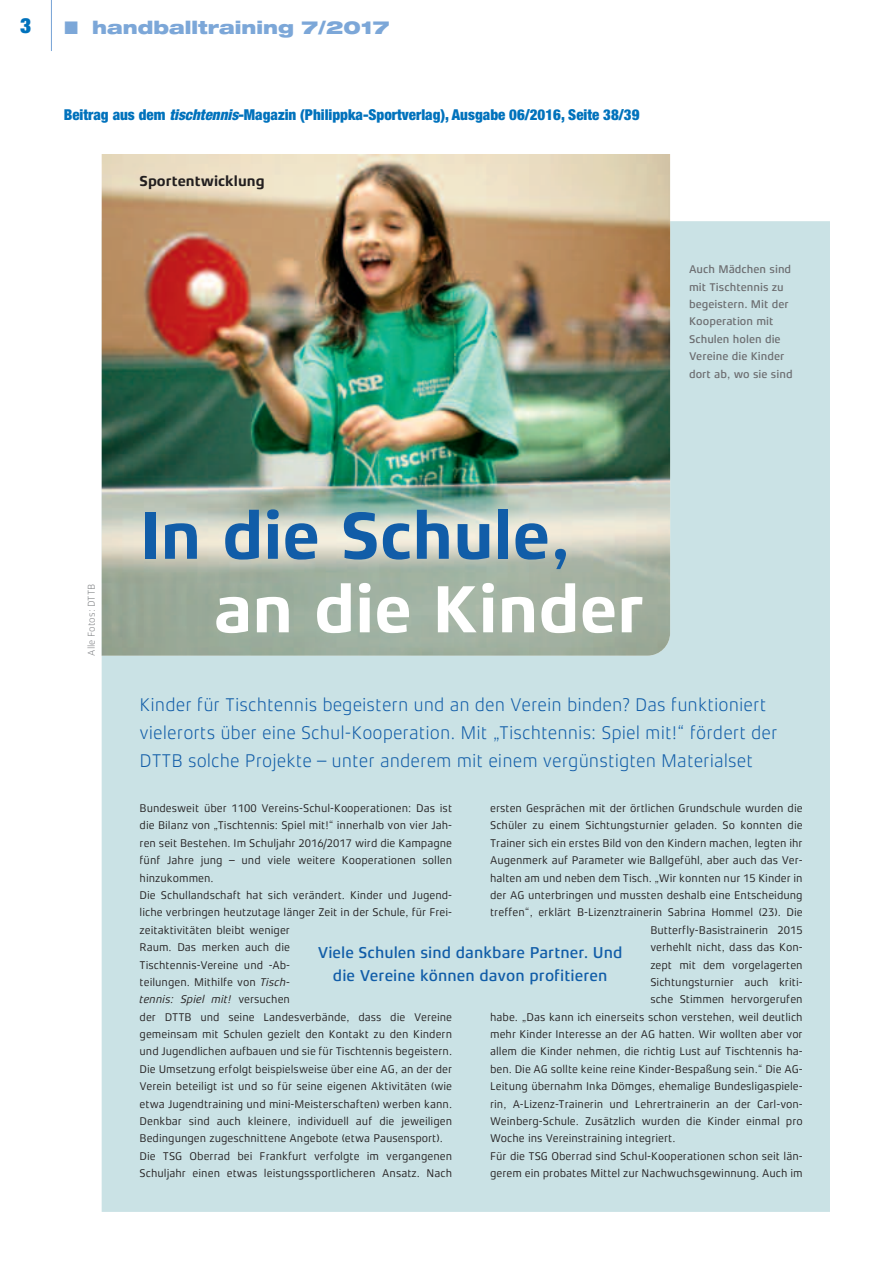
<style>
.page{position:relative;width:893px;height:1263px;background:#fff}
.page>*{position:absolute;margin:0;border:0;box-sizing:border-box;transform-origin:0 0}
.t1{font:700 67.8px "Xenois Sans Pro";color:#115da8}
.t2{font:700 67.8px "Xenois Sans Pro";color:#fff}
.t3{font:900 expanded 21px "Helvetica Neue";color:#0072bc}
.t4{font:300 18.75px/28px "Xenois Sans Pro";color:#115da8}
.t5{font:900 expanded 18px "Helvetica Neue";color:#7ca7d8}
.t6{font:500 16.05px/22.8px "Xenois Sans Pro";color:#115da8;text-align:center}
.t7{font:900 condensed 15px "Helvetica Neue";color:#0072bc}
.t8{font:700 14.7px "Xenois Sans Pro";color:#231f20}
.t9{font:11.4px/17.4px "Xenois Sans Pro";color:#231f20}
.t10{font:500 11.4px/17.4px "Xenois Sans Pro";color:#6c6d70}
.t11{font:300 10.05px "Xenois Sans Pro";color:#808285}
.s1{font-style:italic}
</style>
<div class="page">
<hr style="left:51px;top:0;width:1px;height:51px;background:#7ca7d8">
<div style="left:102px;top:221px;width:727px;height:991px;background:#cae2e5"></div>
<img style="left:102px;top:155px;width:568px;height:501px">
<h2 class="t3" style="left:20px;top:18px;width:12px">3</h2>
<h3 class="t5" style="left:92px;top:21px;width:299px">handballtraining 7/2017</h3>
<h3 class="t7" style="left:64px;top:109px;width:577px">Beitrag aus dem <span class="s1">tischtennis</span>-Magazin (Philippka-Sportverlag), Ausgabe 06/2016, Seite 38/39</h3>
<p class="t8" style="left:140px;top:175px;width:127px">Sportentwicklung</p>
<p class="t10" style="left:689px;top:262px;width:105px">Auch Mädchen sind mit Tischtennis zu begeistern. Mit der<br>Kooperation mit<br>Schulen holen die<br>Vereine die Kinder dort ab, wo sie sind</p>
<p class="t11" style="left:87px;top:656px;width:73px;rotate:-90deg">Alle Fotos: DTTB</p>
<h1 class="t1" style="left:140px;top:510px;width:433px">In die Schule,</h1>
<h1 class="t2" style="left:214px;top:583px;width:433px">an die Kinder</h1>
<p class="t4" style="left:140px;top:692px;width:640px">Kinder für Tischtennis begeistern und an den Verein binden? Das funktioniert vielerorts über eine Schul-Kooperation. Mit „Tischtennis: Spiel mit!“ fördert der<br>DTTB solche Projekte – unter anderem mit einem vergünstigten Materialset</p>
<p class="t9" style="left:140px;top:801px;width:314px">Bundesweit über 1100 Vereins-Schul-Kooperationen: Das ist die Bilanz von „Tischtennis: Spiel mit!“ innerhalb von vier Jah&shy;ren seit Bestehen. Im Schuljahr 2016/2017 wird die Kampagne fünf Jahre jung – und viele weitere Kooperationen sollen hinzukommen.<br>Die Schullandschaft hat sich verändert. Kinder und Jugend - liche verbringen heutzutage länger Zeit in der Schule, für Frei&shy;zeitaktivitäten bleibt weniger<br>Raum. Das merken auch die<br>Tischtennis-Vereine und -Ab-<br>teilungen. Mithilfe von <span class="s1">Tisch-<br>tennis: Spiel mit!</span> versuchen<br>der DTTB und seine Landesverbände, dass die Vereine gemeinsam mit Schulen gezielt den Kontakt zu den Kindern und Jugendlichen aufbauen und sie für Tischtennis begeistern.<br>Die Umsetzung erfolgt beispielsweise über eine AG, an der der Verein beteiligt ist und so für seine eigenen Aktivitäten (wie etwa Jugendtraining und mini-Meisterschaften) werben kann.<br>Denkbar sind auch kleinere, individuell auf die jeweiligen Bedingungen zugeschnittene Angebote (etwa Pausensport).<br>Die TSG Oberrad bei Frankfurt verfolgte im vergangenen Schuljahr einen etwas leistungssportlicheren Ansatz. Nach</p>
<p class="t9" style="left:490px;top:801px;width:314px">ersten Gesprächen mit der örtlichen Grundschule wurden die</p>
<p class="t9" style="left:490px;top:818px;width:314px">Schüler zu einem Sichtungsturnier geladen. So konnten die</p>
<p class="t9" style="left:490px;top:835px;width:314px">Trainer sich ein erstes Bild von den Kindern machen, legten ihr</p>
<p class="t9" style="left:490px;top:853px;width:314px">Augenmerk auf Parameter wie Ballgefühl, aber auch das Ver-</p>
<p class="t9" style="left:490px;top:870px;width:314px">halten am und neben dem Tisch. „Wir konnten nur 15 Kinder in</p>
<p class="t9" style="left:490px;top:888px;width:314px">der AG unterbringen und mussten deshalb eine Entscheidung</p>
<p class="t9" style="left:490px;top:905px;width:314px">treffen“, erklärt B-Lizenztrainerin Sabrina Hommel (23). Die</p>
<p class="t9" style="left:650px;top:922px;width:154px">Butterfly-Basistrainerin 2015</p>
<p class="t9" style="left:650px;top:940px;width:154px">verhehlt nicht, dass das Kon-</p>
<p class="t9" style="left:650px;top:957px;width:154px">zept mit dem vorgelagerten</p>
<p class="t9" style="left:650px;top:974px;width:154px">Sichtungsturnier auch kriti-</p>
<p class="t9" style="left:650px;top:992px;width:154px">sche Stimmen hervorgerufen</p>
<p class="t9" style="left:490px;top:1009px;width:314px">habe. „Das kann ich einerseits schon verstehen, weil deutlich</p>
<p class="t9" style="left:490px;top:1027px;width:314px">mehr Kinder Interesse an der AG hatten. Wir wollten aber vor</p>
<p class="t9" style="left:490px;top:1044px;width:314px">allem die Kinder nehmen, die richtig Lust auf Tischtennis ha-</p>
<p class="t9" style="left:490px;top:1061px;width:314px">ben. Die AG sollte keine reine Kinder-Bespaßung sein.“ Die AG-</p>
<p class="t9" style="left:490px;top:1079px;width:314px">Leitung übernahm Inka Dömges, ehemalige Bundesligaspiele-</p>
<p class="t9" style="left:490px;top:1096px;width:314px">rin, A-Lizenz-Trainerin und Lehrertrainerin an der Carl-von-</p>
<p class="t9" style="left:490px;top:1113px;width:314px">Weinberg-Schule. Zusätzlich wurden die Kinder einmal pro</p>
<p class="t9" style="left:490px;top:1131px;width:187px">Woche ins Vereinstraining integriert.</p>
<p class="t9" style="left:490px;top:1148px;width:314px">Für die TSG Oberrad sind Schul-Kooperationen schon seit län-</p>
<p class="t9" style="left:490px;top:1166px;width:314px">gerem ein probates Mittel zur Nachwuchsgewinnung. Auch im</p>
<h3 class="t6" style="left:318px;top:942px;width:306px">Viele Schulen sind dankbare Partner. Und die Vereine können davon profitieren</h3>
</div>
